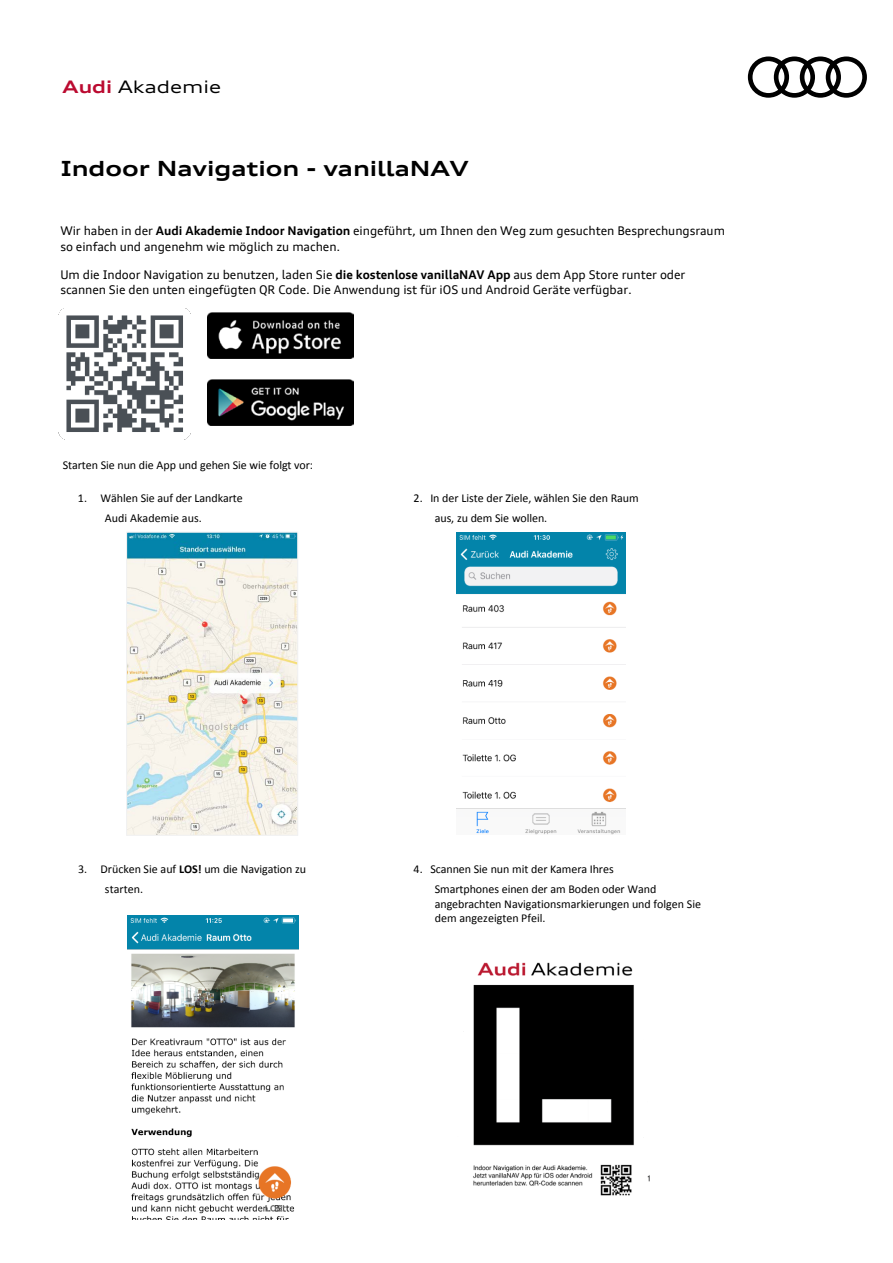
<style>
.page{position:relative;width:893px;height:1263px;background:#fff}
.page>*{position:absolute;margin:0;border:0;box-sizing:border-box;transform-origin:0 0}
.t1{font:700 expanded 21px "Audi Type";letter-spacing:-.005em;color:#000}
.t2{font:expanded 17.25px "Audi Type";color:#000}
.t3{font:12px/20px "Calibri";letter-spacing:-.005em;color:#000}
.t4{font:12px/15.8px "Audi Type";letter-spacing:-.005em;color:#000}
.s1{font-weight:700;color:#bb0a30}
.s2{font-weight:700}
</style>
<div class="page">
<img style="left:59px;top:308px;width:131px;height:131px">
<img style="left:207px;top:312px;width:147px;height:47px">
<img style="left:207px;top:380px;width:147px;height:46px">
<img style="left:128px;top:534px;width:168px;height:300px">
<div style="left:126px;top:532px;width:172px;height:304px;border:1px solid #f1f1f1"></div>
<img style="left:127px;top:916px;width:171px;height:303px">
<img style="left:456px;top:532px;width:170px;height:302px">
<img style="left:473px;top:962px;width:177px;height:234px">
<svg style="left:748px;top:56px;width:119px;height:42px"></svg>
<h2 class="t2" style="left:63px;top:76px;width:160px"><span class="s1">Audi</span> Akademie</h2>
<p class="t1" style="left:60px;top:155px;width:410px">Indoor Navigation - vanillaNAV</p>
<p class="t4" style="left:60px;top:223px;width:666px">Wir haben in der <span class="s2">Audi Akademie Indoor Navigation</span> eingeführt, um Ihnen den Weg zum gesuchten Besprechungsraum so einfach und angenehm wie möglich zu machen.</p>
<p class="t4" style="left:60px;top:266px;width:627px">Um die Indoor Navigation zu benutzen, laden Sie <span class="s2">die kostenlose vanillaNAV App</span> aus dem App Store runter oder scannen Sie den unten eingefügten QR Code. Die Anwendung ist für iOS und Android Geräte verfügbar.</p>
<p class="t3" style="left:63px;top:455px;width:252px">Starten Sie nun die App und gehen Sie wie folgt vor:</p>
<p class="t3" style="left:105px;top:488px;width:139px;text-indent:-27px">1. Wählen Sie auf der Landkarte<br>Audi Akademie aus.</p>
<p class="t3" style="left:435px;top:488px;width:206px;text-indent:-21px">2. In der Liste der Ziele, wählen Sie den Raum aus, zu dem Sie wollen.</p>
<p class="t3" style="left:105px;top:859px;width:203px;text-indent:-27px">3. Drücken Sie auf <span class="s2">LOS!</span> um die Navigation zu starten.</p>
<p class="t3" style="left:435px;top:859px;width:223px;text-indent:-21px">4. Scannen Sie nun mit der Kamera Ihres<br>Smartphones einen der am Boden oder Wand</p>
<p class="t3" style="left:435px;top:897px;width:268px;line-height:14.5px">angebrachten Navigationsmarkierungen und folgen Sie dem angezeigten Pfeil.</p>
</div>
